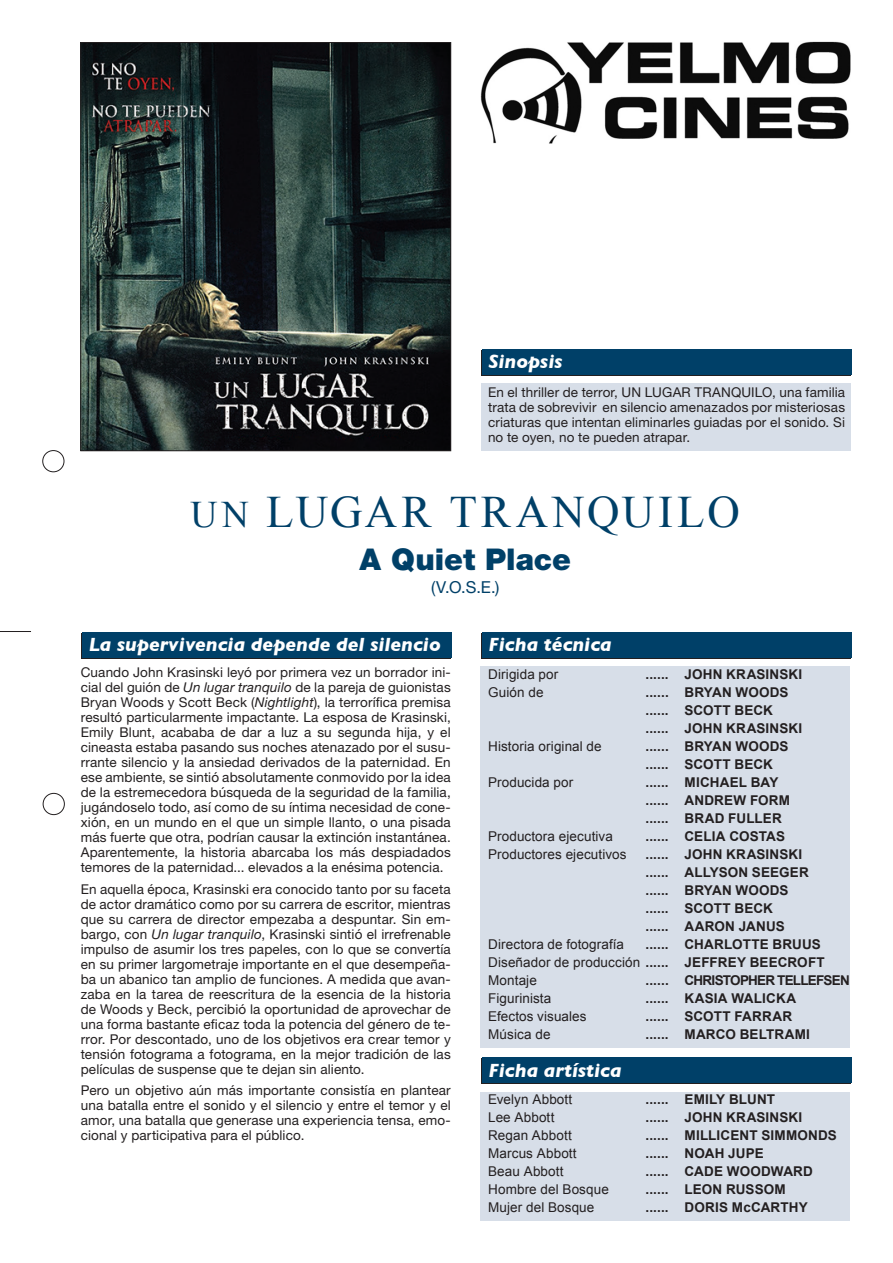
<style>
.page{position:relative;width:893px;height:1263px;background:#fff}
.page>*{position:absolute;margin:0;border:0;box-sizing:border-box;transform-origin:0 0}
.t1{font:45px "Times New Roman";letter-spacing:.075em;color:#004068}
.t2{font:900 30px "Helvetica Neue";color:#004068}
.t3{font:italic 700 19.5px "Gill Sans";color:#fff}
.t4{font:16.5px "Helvetica Neue";color:#004068}
.t5{font:13.5px/15px "Helvetica Neue";letter-spacing:.01em;color:#231f20;text-align:justify}
.t6{font:700 13.5px "Arial";letter-spacing:.01em;color:#231f20}
.t7{font:13.5px "Arial";letter-spacing:.01em;color:#231f20}
.t8{font:700 13.5px "Arial";letter-spacing:-.055em;color:#231f20}
.s1{font-size:37.5px}
.s2{font-style:italic}
.s3{font-weight:700}
</style>
<div class="page">
<img style="left:82px;top:44px;width:367px;height:405px">
<div style="left:80px;top:42px;width:371px;height:409px;border:1px solid #231f20"></div>
<div style="left:481px;top:350px;width:369px;height:26px;background:#231f20"></div>
<div style="left:81px;top:634px;width:370px;height:25px;background:#231f20"></div>
<div style="left:482px;top:349px;width:369px;height:26px;background:#004068"></div>
<div style="left:82px;top:632px;width:370px;height:26px;background:#004068"></div>
<div style="left:481px;top:383px;width:369px;height:67px;background:#d7dee8"></div>
<hr style="left:0;top:631px;width:31px;height:1px;background:#231f20">
<div style="left:43px;top:450px;width:21px;height:22px;border:1px solid #231f20;border-radius:50%"></div>
<div style="left:43px;top:793px;width:22px;height:22px;border:1px solid #231f20;border-radius:50%"></div>
<img style="left:480px;top:41px;width:370px;height:102px">
<div style="left:481px;top:634px;width:369px;height:25px;background:#231f20"></div>
<div style="left:481px;top:1058px;width:369px;height:26px;background:#231f20"></div>
<div style="left:482px;top:632px;width:369px;height:26px;background:#004068"></div>
<div style="left:482px;top:1057px;width:369px;height:26px;background:#004068"></div>
<div style="left:480px;top:666px;width:370px;height:381px;background:#d7dee8"></div>
<div style="left:480px;top:1091px;width:370px;height:129px;background:#d7dee8"></div>
<p class="t3" style="left:489px;top:350px;width:75px">Sinopsis</p>
<p class="t5" style="left:488px;top:384px;width:359px">En el thriller de terror, UN LUGAR TRANQUILO, una familia trata de sobrevivir en silencio amenazados por misteriosas criaturas que intentan eliminarles guiadas por el sonido. Si no te oyen, no te pueden atrapar.</p>
<p class="t1" style="left:191px;top:482px;width:551px"><span class="s1">UN</span> LUGAR TRANQUILO</p>
<p class="t2" style="left:360px;top:541px;width:213px">A Quiet Place</p>
<p class="t4" style="left:431px;top:578px;width:70px">(V.O.S.E.)</p>
<p class="t3" style="left:89px;top:633px;width:353px">La supervivencia depende del silencio</p>
<p class="t5" style="left:81px;top:665px;width:371px">Cuando John Krasinski leyó por primera vez un borrador ini&shy;cial del guión de <span class="s2">Un lugar tranquilo</span> de la pareja de guionistas Bryan Woods y Scott Beck (<span class="s2">Nightlight</span>), la terrorífica premisa resultó particularmente impactante. La esposa de Krasinski, Emily Blunt, acababa de dar a luz a su segunda hija, y el cineasta estaba pasando sus noches atenazado por el susu&shy;rrante silencio y la ansiedad derivados de la paternidad. En ese ambiente, se sintió absolutamente conmovido por la idea de la estremecedora búsqueda de la seguridad de la familia, jugándoselo todo, así como de su íntima necesidad de cone&shy;xión, en un mundo en el que un simple llanto, o una pisada más fuerte que otra, podrían causar la extinción instantánea.<br>Aparentemente, la historia abarcaba los más despiadados temores de la paternidad... elevados a la enésima potencia.</p>
<p class="t5" style="left:81px;top:881px;width:371px">En aquella época, Krasinski era conocido tanto por su faceta de actor dramático como por su carrera de escritor, mientras que su carrera de director empezaba a despuntar. Sin em&shy;bargo, con <span class="s2">Un lugar tranquilo</span>, Krasinski sintió el irrefrenable impulso de asumir los tres papeles, con lo que se convertía en su primer largometraje importante en el que desempeña&shy;ba un abanico tan amplio de funciones. A medida que avan&shy;zaba en la tarea de reescritura de la esencia de la historia de Woods y Beck, percibió la oportunidad de aprovechar de una forma bastante eficaz toda la potencia del género de te&shy;rror. Por descontado, uno de los objetivos era crear temor y tensión fotograma a fotograma, en la mejor tradición de las películas de suspense que te dejan sin aliento.</p>
<p class="t5" style="left:81px;top:1082px;width:371px">Pero un objetivo aún más importante consistía en plantear una batalla entre el sonido y el silencio y entre el temor y el amor, una batalla que generase una experiencia tensa, emo&shy;cional y participativa para el público.</p>
<p class="t3" style="left:489px;top:633px;width:125px">Ficha técnica</p>
<p class="t7" style="left:488px;top:667px;width:72px">Dirigida por</p>
<p class="t6" style="left:645px;top:667px;width:158px">...... JOHN KRASINSKI</p>
<p class="t7" style="left:488px;top:685px;width:57px">Guión de</p>
<p class="t6" style="left:645px;top:685px;width:145px">...... BRYAN WOODS</p>
<p class="t6" style="left:645px;top:703px;width:129px">...... SCOTT BECK</p>
<p class="t6" style="left:645px;top:721px;width:158px">...... JOHN KRASINSKI</p>
<p class="t7" style="left:488px;top:739px;width:115px">Historia original de</p>
<p class="t6" style="left:645px;top:739px;width:145px">...... BRYAN WOODS</p>
<p class="t6" style="left:645px;top:757px;width:129px">...... SCOTT BECK</p>
<p class="t7" style="left:488px;top:775px;width:87px">Producida por</p>
<p class="t6" style="left:645px;top:775px;width:134px">...... MICHAEL BAY</p>
<p class="t6" style="left:645px;top:793px;width:146px">...... ANDREW FORM</p>
<p class="t6" style="left:645px;top:811px;width:138px">...... BRAD FULLER</p>
<p class="t7" style="left:488px;top:829px;width:126px">Productora ejecutiva</p>
<p class="t6" style="left:645px;top:829px;width:141px">...... CELIA COSTAS</p>
<p class="t7" style="left:488px;top:847px;width:140px">Productores ejecutivos</p>
<p class="t6" style="left:645px;top:847px;width:158px">...... JOHN KRASINSKI</p>
<p class="t6" style="left:645px;top:865px;width:165px">...... ALLYSON SEEGER</p>
<p class="t6" style="left:645px;top:883px;width:145px">...... BRYAN WOODS</p>
<p class="t6" style="left:645px;top:901px;width:129px">...... SCOTT BECK</p>
<p class="t6" style="left:645px;top:919px;width:141px">...... AARON JANUS</p>
<p class="t7" style="left:488px;top:937px;width:137px">Directora de fotografía</p>
<p class="t6" style="left:645px;top:937px;width:177px">...... CHARLOTTE BRUUS</p>
<p class="t7" style="left:488px;top:955px;width:338px">Diseñador de producción <span class="s3">...... JEFFREY BEECROFT</span></p>
<p class="t7" style="left:488px;top:973px;width:50px">Montaje</p>
<p class="t8" style="left:645px;top:973px;width:206px">...... CHRISTOPHER TELLEFSEN</p>
<p class="t7" style="left:488px;top:991px;width:65px">Figurinista</p>
<p class="t6" style="left:645px;top:991px;width:152px">...... KASIA WALICKA</p>
<p class="t7" style="left:488px;top:1009px;width:100px">Efectos visuales</p>
<p class="t6" style="left:645px;top:1009px;width:148px">...... SCOTT FARRAR</p>
<p class="t7" style="left:488px;top:1027px;width:64px">Música de</p>
<p class="t6" style="left:645px;top:1027px;width:166px">...... MARCO BELTRAMI</p>
<p class="t3" style="left:489px;top:1058px;width:135px">Ficha artística</p>
<p class="t7" style="left:488px;top:1092px;width:86px">Evelyn Abbott</p>
<p class="t6" style="left:645px;top:1092px;width:131px">...... EMILY BLUNT</p>
<p class="t7" style="left:488px;top:1110px;width:68px">Lee Abbott</p>
<p class="t6" style="left:645px;top:1110px;width:158px">...... JOHN KRASINSKI</p>
<p class="t7" style="left:488px;top:1128px;width:85px">Regan Abbott</p>
<p class="t6" style="left:645px;top:1128px;width:193px">...... MILLICENT SIMMONDS</p>
<p class="t7" style="left:488px;top:1146px;width:90px">Marcus Abbott</p>
<p class="t6" style="left:645px;top:1146px;width:120px">...... NOAH JUPE</p>
<p class="t7" style="left:488px;top:1164px;width:77px">Beau Abbott</p>
<p class="t6" style="left:645px;top:1164px;width:169px">...... CADE WOODWARD</p>
<p class="t7" style="left:488px;top:1182px;width:122px">Hombre del Bosque</p>
<p class="t6" style="left:645px;top:1182px;width:142px">...... LEON RUSSOM</p>
<p class="t7" style="left:488px;top:1200px;width:108px">Mujer del Bosque</p>
<p class="t6" style="left:645px;top:1200px;width:164px">...... DORIS McCARTHY</p>
</div>
